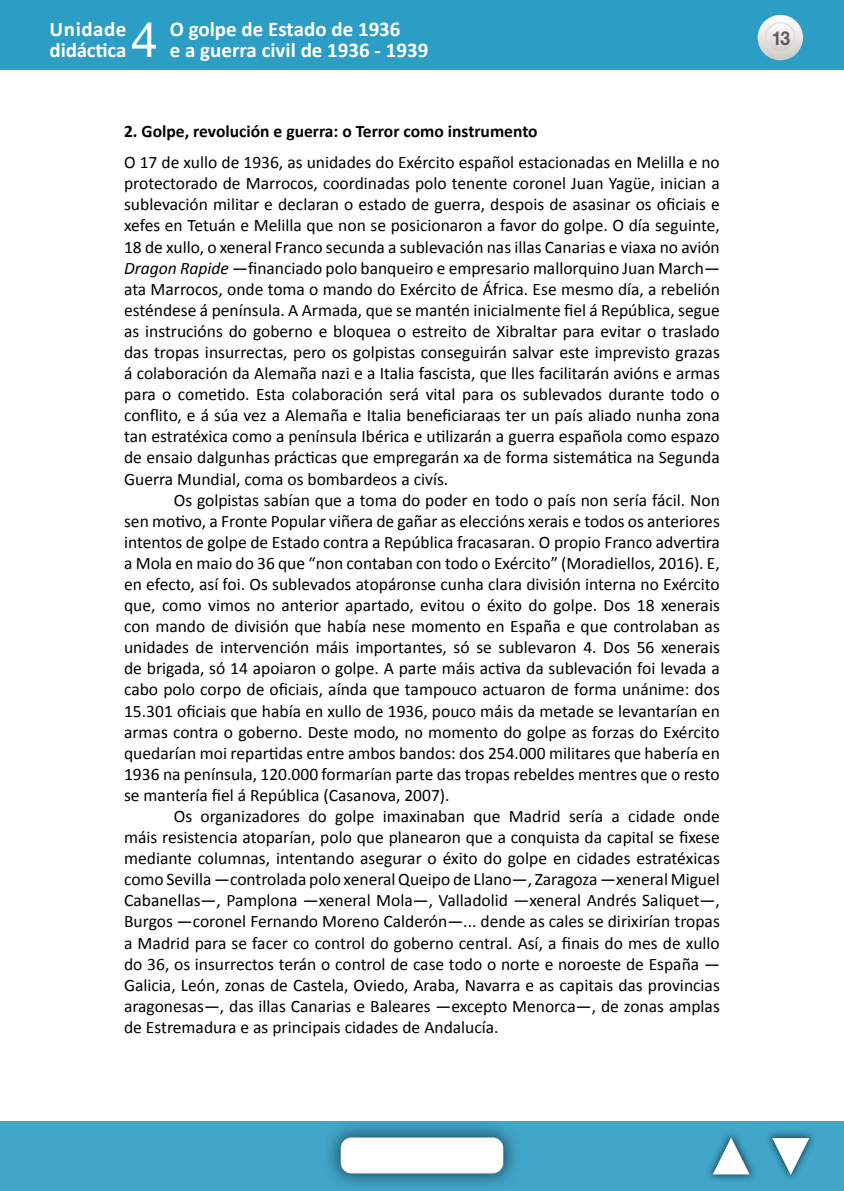
<style>
.page{position:relative;width:844px;height:1191px;background:#fff}
.page>*{position:absolute;margin:0;border:0;box-sizing:border-box;transform-origin:0 0}
.t1{font:49px "Helvetica Neue";color:#fff}
.t2{font:700 21px/21px "Calibri";color:#fff}
.t3{font:700 19.25px "Helvetica Neue";color:#000;scale:.9 1}
.TXTO{font:17.5px/21px "Calibri";color:#000;text-align:justify}
.TXTO_sin_SANGRE{font:17.5px/21px "Calibri";color:#000;text-align:justify}
._1º_Epigrafe{font:700 17.5px "Calibri";color:#000}
.s1{font-style:italic}
</style>
<div class="page">
<div style="left:0;top:1121px;width:843px;height:70px;background:#41a6ca"></div>
<div style="left:322px;top:1119px;width:200px;height:72px;background:#000;opacity:.6"></div>
<div style="left:340px;top:1137px;width:163px;height:36px;background:#fff;border-radius:11px"></div>
<div style="left:704px;top:1130px;width:53px;height:53px;background:#000;opacity:.6"></div>
<svg style="left:711px;top:1137px;width:39px;height:38px"></svg>
<div style="left:764px;top:1129px;width:52px;height:52px;background:#000;opacity:.6"></div>
<svg style="left:770px;top:1137px;width:40px;height:38px"></svg>
<div style="left:0;top:0;width:843px;height:69px;background:#2c9dc4"></div>
<svg style="left:757px;top:15px;width:45px;height:45px"></svg>
<svg style="left:765px;top:23px;width:29px;height:29px"></svg>
<div style="left:764px;top:22px;width:31px;height:31px;border:1px solid #dfdeda;border-radius:50%"></div>
<p class="t2" style="left:50px;top:19px;width:78px">Unidade didáctica</p>
<h1 class="t1" style="left:131px;top:5px;width:29px">4</h1>
<p class="t2" style="left:170px;top:19px;width:260px">O golpe de Estado de 1936<br>e a guerra civil de 1936 - 1939</p>
<p class="_1º_Epigrafe" style="left:124px;top:120px;width:415px">2. Golpe, revolución e guerra: o Terror como instrumento</p>
<p class="TXTO_sin_SANGRE" style="left:124px;top:152px;width:597px">O 17 de xullo de 1936, as unidades do Exército español estacionadas en Melilla e no protectorado de Marrocos, coordinadas polo tenente coronel Juan Yagüe, inician a sublevación militar e declaran o estado de guerra, despois de asasinar os oficiais e xefes en Tetuán e Melilla que non se posicionaron a favor do golpe. O día seguinte, 18 de xullo, o xeneral Franco secunda a sublevación nas illas Canarias e viaxa no avión <span class="s1">Dragon Rapide</span> —financiado polo banqueiro e empresario mallorquino Juan March— ata Marrocos, onde toma o mando do Exército de África. Ese mesmo día, a rebelión esténdese á península. A Armada, que se mantén inicialmente fiel á República, segue as instrucións do goberno e bloquea o estreito de Xibraltar para evitar o traslado das tropas insurrectas, pero os golpistas conseguirán salvar este imprevisto grazas á colaboración da Alemaña nazi e a Italia fascista, que lles facilitarán avións e armas para o cometido. Esta colaboración será vital para os sublevados durante todo o conflito, e á súa vez a Alemaña e Italia beneficiaraas ter un país aliado nunha zona tan estratéxica como a península Ibérica e utilizarán a guerra española como espazo de ensaio dalgunhas prácticas que empregarán xa de forma sistemática na Segunda Guerra Mundial, coma os bombardeos a civís.</p>
<p class="TXTO" style="left:124px;top:489px;width:597px;text-indent:50px">Os golpistas sabían que a toma do poder en todo o país non sería fácil. Non sen motivo, a Fronte Popular viñera de gañar as eleccións xerais e todos os anteriores intentos de golpe de Estado contra a República fracasaran. O propio Franco advertira a Mola en maio do 36 que “non contaban con todo o Exército” (Moradiellos, 2016). E, en efecto, así foi. Os sublevados atopáronse cunha clara división interna no Exército que, como vimos no anterior apartado, evitou o éxito do golpe. Dos 18 xenerais con mando de división que había nese momento en España e que controlaban as unidades de intervención máis importantes, só se sublevaron 4. Dos 56 xenerais de brigada, só 14 apoiaron o golpe. A parte máis activa da sublevación foi levada a cabo polo corpo de oficiais, aínda que tampouco actuaron de forma unánime: dos 15.301 oficiais que había en xullo de 1936, pouco máis da metade se levantarían en armas contra o goberno. Deste modo, no momento do golpe as forzas do Exército quedarían moi repartidas entre ambos bandos: dos 254.000 militares que habería en 1936 na península, 120.000 formarían parte das tropas rebeldes mentres que o resto se mantería fiel á República (Casanova, 2007).</p>
<p class="TXTO" style="left:124px;top:805px;width:597px;text-indent:50px">Os organizadores do golpe imaxinaban que Madrid sería a cidade onde máis resistencia atoparían, polo que planearon que a conquista da capital se fixese mediante columnas, intentando asegurar o éxito do golpe en cidades estratéxicas como Sevilla —controlada polo xeneral Queipo de Llano—, Zaragoza —xeneral Miguel Cabanellas—, Pamplona —xeneral Mola—, Valladolid —xeneral Andrés Saliquet—, Burgos —coronel Fernando Moreno Calderón—... dende as cales se dirixirían tropas a Madrid para se facer co control do goberno central. Así, a finais do mes de xullo do 36, os insurrectos terán o control de case todo o norte e noroeste de España — Galicia, León, zonas de Castela, Oviedo, Araba, Navarra e as capitais das provincias aragonesas—, das illas Canarias e Baleares —excepto Menorca—, de zonas amplas de Estremadura e as principais cidades de Andalucía.</p>
<p class="t3" style="left:770px;top:26px;width:23px">13</p>
</div>
